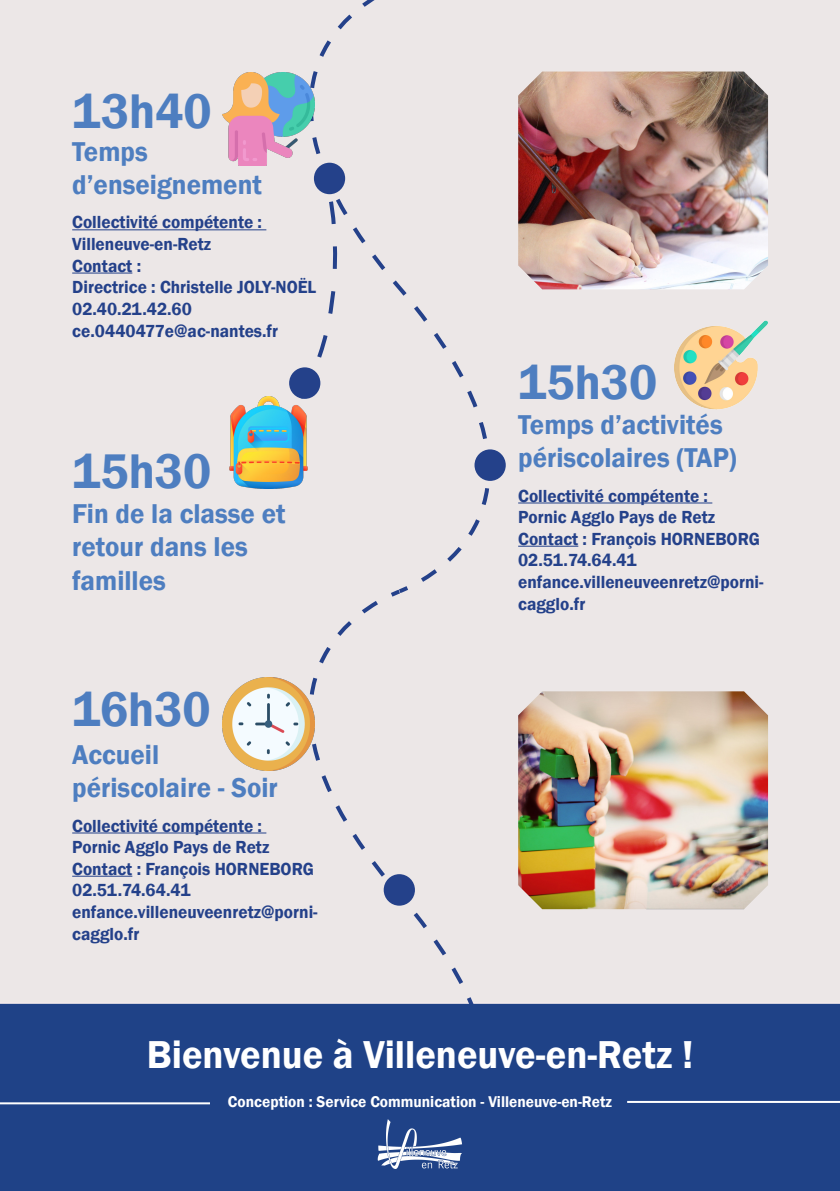
<style>
.page{position:relative;width:840px;height:1191px;background:#fff}
.page>*{position:absolute;margin:0;border:0;box-sizing:border-box;transform-origin:0 0}
.t1{font:600 50px "Franklin Gothic";color:#4e7ec0;scale:.96 1}
.t2{font:600 40px "Franklin Gothic";color:#fff;scale:.96 1}
.t3{font:600 28px/33.6px "Franklin Gothic";color:#4e7ec0;scale:.96 1}
.t4{font:600 18px/21.6px "Franklin Gothic";color:#24418a;scale:.96 1}
.t5{font:600 16px "Franklin Gothic";color:#fff;scale:.96 1}
</style>
<div class="page">
<div style="left:0;top:0;width:839px;height:1003px;background:#ece7e7"></div>
<hr style="left:72px;top:229px;width:194px;height:1px;background:#24418a">
<hr style="left:72px;top:273px;width:60px;height:1px;background:#24418a">
<img style="left:674px;top:319px;width:92px;height:92px">
<hr style="left:518px;top:502px;width:194px;height:1px;background:#24418a">
<hr style="left:518px;top:546px;width:60px;height:1px;background:#24418a">
<hr style="left:72px;top:832px;width:194px;height:1px;background:#24418a">
<hr style="left:72px;top:875px;width:60px;height:1px;background:#24418a">
<div style="left:247px;top:0;width:139px;height:281px;background:#ece7e7"></div>
<div style="left:412px;top:302px;width:145px;height:287px;background:#ece7e7"></div>
<div style="left:247px;top:597px;width:139px;height:290px;background:#ece7e7"></div>
<div style="left:412px;top:908px;width:144px;height:95px;background:#ece7e7"></div>
<div style="left:386px;top:0;width:26px;height:1003px;background:#ece7e7"></div>
<div style="left:315px;top:164px;width:29px;height:29px;background:#24418a;border-radius:50%"></div>
<div style="left:314px;top:163px;width:31px;height:31px;border:2px solid #24418a;border-radius:50%"></div>
<div style="left:475px;top:450px;width:29px;height:30px;background:#24418a;border-radius:50%"></div>
<div style="left:474px;top:449px;width:31px;height:32px;border:2px solid #24418a;border-radius:50%"></div>
<div style="left:384px;top:875px;width:29px;height:29px;background:#24418a;border-radius:50%"></div>
<div style="left:383px;top:874px;width:31px;height:31px;border:2px solid #24418a;border-radius:50%"></div>
<img style="left:222px;top:73px;width:92px;height:92px">
<div style="left:0;top:1003px;width:839px;height:188px;background:#1f4287"></div>
<img style="left:377px;top:1119px;width:85px;height:50px">
<img style="left:518px;top:72px;width:249px;height:217px">
<img style="left:518px;top:691px;width:249px;height:218px">
<div style="left:234px;top:198px;width:130px;height:270px;background:#ece7e7"></div>
<img style="left:222px;top:677px;width:92px;height:93px">
<img style="left:222px;top:396px;width:92px;height:93px">
<div style="left:290px;top:368px;width:29px;height:30px;background:#24418a;border-radius:50%"></div>
<div style="left:289px;top:367px;width:31px;height:32px;border:2px solid #24418a;border-radius:50%"></div>
<hr style="left:0;top:1102px;width:210px;height:2px;background:#fff">
<hr style="left:626px;top:1101px;width:213px;height:2px;background:#fff">
<p class="t1" style="left:72px;top:80px;width:147px">13h40</p>
<p class="t3" style="left:72px;top:135px;width:80px">Temps</p>
<p class="t3" style="left:72px;top:168px;width:199px">d’enseignement</p>
<p class="t4" style="left:72px;top:212px;width:199px">Collectivité compétente :</p>
<p class="t4" style="left:72px;top:233px;width:146px">Villeneuve-en-Retz</p>
<p class="t4" style="left:72px;top:255px;width:73px">Contact :</p>
<p class="t4" style="left:72px;top:277px;width:255px">Directrice : Christelle JOLY-NOËL</p>
<p class="t4" style="left:72px;top:298px;width:126px">02.40.21.42.60</p>
<p class="t4" style="left:72px;top:320px;width:216px">ce.0440477e@ac-nantes.fr</p>
<p class="t1" style="left:72px;top:440px;width:146px">15h30</p>
<p class="t3" style="left:72px;top:497px;width:224px">Fin de la classe et retour dans les</p>
<p class="t3" style="left:72px;top:564px;width:99px">familles</p>
<p class="t1" style="left:72px;top:679px;width:146px">16h30</p>
<p class="t3" style="left:72px;top:738px;width:92px">Accueil</p>
<p class="t3" style="left:72px;top:771px;width:216px">périscolaire - Soir</p>
<p class="t4" style="left:72px;top:815px;width:199px">Collectivité compétente :</p>
<p class="t4" style="left:72px;top:836px;width:207px">Pornic Agglo Pays de Retz</p>
<p class="t4" style="left:72px;top:858px;width:253px">Contact : François HORNEBORG</p>
<p class="t4" style="left:72px;top:880px;width:125px">02.51.74.64.41</p>
<p class="t4" style="left:72px;top:901px;width:257px">enfance.villeneuveenretz@porni&shy;cagglo.fr</p>
<p class="t1" style="left:518px;top:351px;width:146px">15h30</p>
<p class="t3" style="left:518px;top:408px;width:229px">Temps d’activités périscolaires (TAP)</p>
<p class="t4" style="left:518px;top:485px;width:199px">Collectivité compétente :</p>
<p class="t4" style="left:518px;top:506px;width:207px">Pornic Agglo Pays de Retz</p>
<p class="t4" style="left:518px;top:528px;width:253px">Contact : François HORNEBORG</p>
<p class="t4" style="left:518px;top:550px;width:125px">02.51.74.64.41</p>
<p class="t4" style="left:518px;top:571px;width:257px">enfance.villeneuveenretz@porni&shy;cagglo.fr</p>
<p class="t2" style="left:147px;top:1029px;width:570px">Bienvenue à Villeneuve-en-Retz !</p>
<p class="t5" style="left:228px;top:1091px;width:401px">Conception : Service Communication - Villeneuve-en-Retz</p>
</div>
